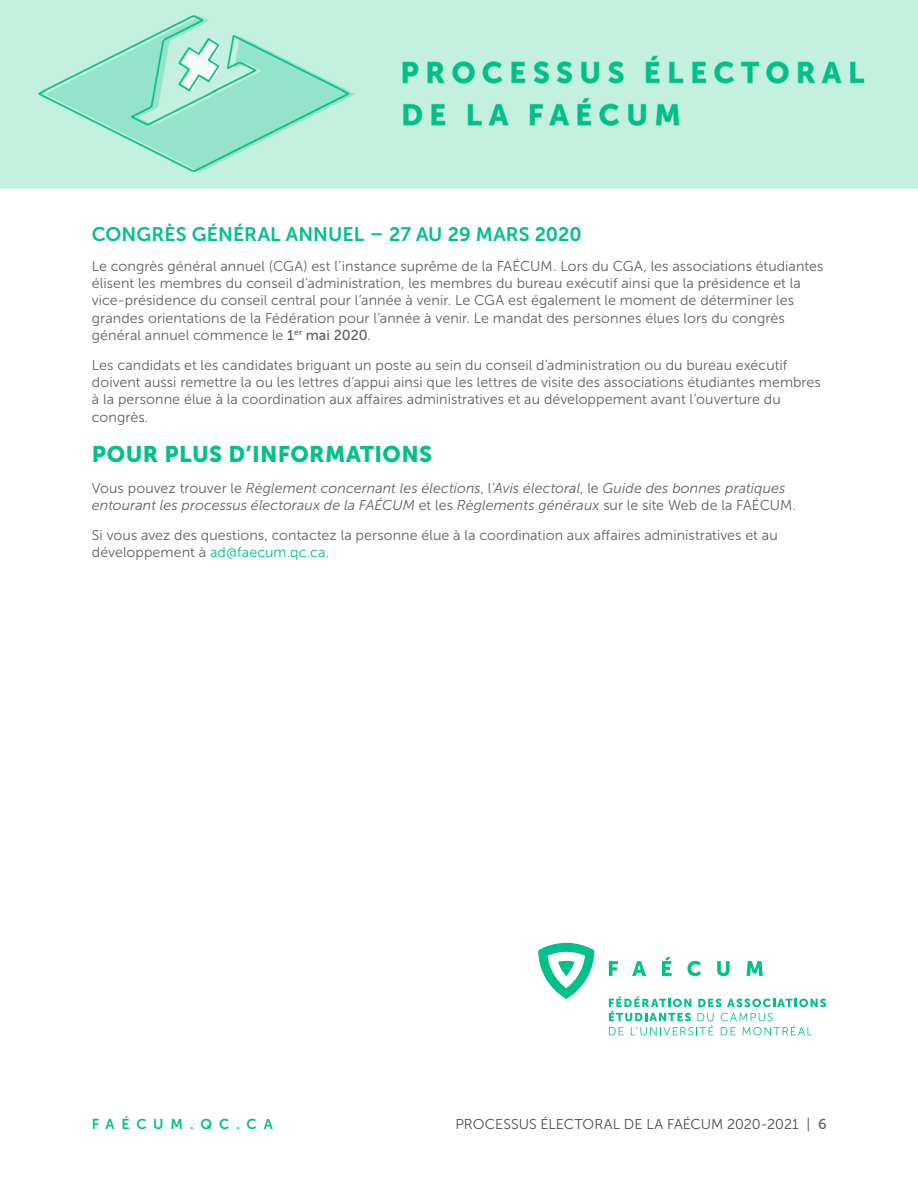
<style>
.page{position:relative;width:918px;height:1188px;background:#fff}
.page>*{position:absolute;margin:0;border:0;box-sizing:border-box;transform-origin:0 0}
.t1{font:22.5px "Museo Sans 900";letter-spacing:.015em;color:#00c08b}
.t2{font:19.5px "Museo Sans 700";letter-spacing:.005em;color:#00c08b}
.t3{font:14.25px/17.1px "Museo Sans 300";letter-spacing:.005em;color:#606163}
.t4{font:italic 14.25px/17.1px "Museo Sans 300";letter-spacing:.005em;color:#606163}
.t5{font:14.25px "Museo Sans 300";color:#4d4d4f}
.t6{font:14.25px "Museo Sans 700";letter-spacing:.475em;color:#00c08b}
.s1{font-family:"Museo Sans 500"}
.s2{font-style:normal}
.s3{color:#00c08b}
.s4{font-family:"Museo Sans 500";color:#606163}
</style>
<div class="page">
<img style="left:0;top:0;width:918px;height:189px">
<svg style="left:609px;top:996px;width:217px;height:39px"></svg>
<svg style="left:609px;top:961px;width:9px;height:15px"></svg>
<svg style="left:632px;top:961px;width:14px;height:15px"></svg>
<svg style="left:662px;top:957px;width:10px;height:19px"></svg>
<svg style="left:687px;top:961px;width:14px;height:15px"></svg>
<svg style="left:717px;top:961px;width:13px;height:15px"></svg>
<svg style="left:747px;top:961px;width:16px;height:15px"></svg>
<svg style="left:538px;top:943px;width:56px;height:56px"></svg>
<h2 class="t2" style="left:92px;top:223px;width:491px">CONGRÈS GÉNÉRAL ANNUEL – 27 AU 29 MARS 2020</h2>
<p class="t3" style="left:92px;top:258px;width:733px">Le congrès général annuel ( CGA ) est l’instance suprême de la FAÉCUM. Lors du CGA, les associations étudiantes élisent les membres du conseil d’administration, les membres du bureau exécutif ainsi que la présidence et la vice-présidence du conseil central pour l’année à venir. Le CGA est également le moment de déterminer les grandes orientations de la Fédération pour l’année à venir. Le mandat des personnes élues lors du congrès général annuel commence le <span class="s1">1</span><sup>er</sup> <span class="s1">mai 2020</span>.</p>
<p class="t3" style="left:92px;top:357px;width:731px">Les candidats et les candidates briguant un poste au sein du conseil d’administration ou du bureau exécutif doivent aussi remettre la ou les lettres d’appui ainsi que les lettres de visite des associations étudiantes membres à la personne élue à la coordination aux affaires administratives et au développement avant l’ouverture du congrès.</p>
<h1 class="t1" style="left:92px;top:441px;width:342px">POUR PLUS D’INFORMATIONS</h1>
<p class="t4" style="left:92px;top:479px;width:706px"><span class="s2">Vous pouvez trouver le</span> Règlement concernant les élections<span class="s2">, l’</span>Avis électoral<span class="s2">, le</span> Guide des bonnes pratiques entourant les processus électoraux de la FAÉCUM <span class="s2">et les</span> Règlements généraux <span class="s2">sur le site Web de la FAÉCUM.</span></p>
<p class="t3" style="left:92px;top:527px;width:687px">Si vous avez des questions, contactez la personne élue à la coordination aux affaires administratives et au développement à <span class="s3">ad@faecum.qc.ca</span>.</p>
<p class="t6" style="left:92px;top:1116px;width:183px">FAÉCUM.QC.CA</p>
<p class="t5" style="left:455px;top:1116px;width:373px">PROCESSUS ÉLECTORAL DE LA FAÉCUM 2020-2021 | <span class="s4">6</span></p>
</div>
